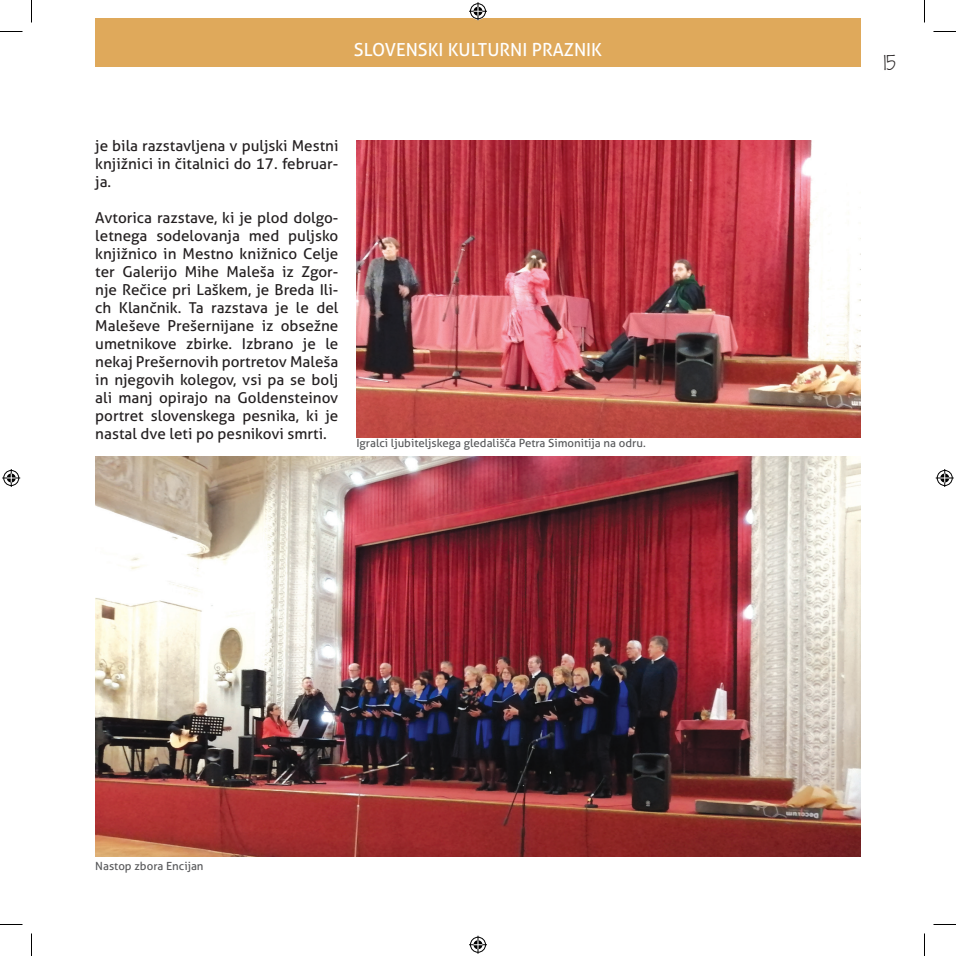
<style>
.page{position:relative;width:956px;height:956px;background:#fff}
.page>*{position:absolute;margin:0;border:0;box-sizing:border-box;transform-origin:0 0}
.t1{font:18px "Aller";color:#fff}
.t2{font:18px "KG When Oceans Rise";color:#231f20}
.t3{font:15px/18px "Aller";color:#231f20;text-align:justify}
.t4{font:11.25px "Aller";color:#57585a}
</style>
<div class="page">
<div style="left:95px;top:19px;width:766px;height:48px;background:#dfa95b"></div>
<img style="left:356px;top:140px;width:505px;height:298px">
<img style="left:95px;top:457px;width:766px;height:399px">
<svg style="left:0;top:31px;width:22px;height:1px"></svg>
<svg style="left:933px;top:31px;width:23px;height:1px"></svg>
<svg style="left:0;top:924px;width:22px;height:1px"></svg>
<svg style="left:933px;top:924px;width:23px;height:1px"></svg>
<svg style="left:31px;top:0;width:1px;height:23px"></svg>
<svg style="left:31px;top:933px;width:1px;height:23px"></svg>
<svg style="left:924px;top:0;width:1px;height:23px"></svg>
<svg style="left:924px;top:933px;width:1px;height:23px"></svg>
<svg style="left:469px;top:2px;width:18px;height:18px"></svg>
<svg style="left:469px;top:936px;width:18px;height:18px"></svg>
<svg style="left:2px;top:469px;width:18px;height:18px"></svg>
<svg style="left:936px;top:469px;width:18px;height:18px"></svg>
<p class="t1" style="left:354px;top:38px;width:250px">SLOVENSKI KULTURNI PRAZNIK</p>
<p class="t3" style="left:95px;top:137px;width:245px">je bila razstavljena v puljski Mestni knjižnici in čitalnici do 17. februar&shy;ja.</p>
<p class="t3" style="left:95px;top:209px;width:245px">Avtorica razstave, ki je plod dolgo&shy;letnega sodelovanja med puljsko knjižnico in Mestno knižnico Celje ter Galerijo Mihe Maleša iz Zgor&shy;nje Rečice pri Laškem, je Breda Ili&shy;ch Klančnik. Ta razstava je le del Maleševe Prešernijane iz obsežne umetnikove zbirke. Izbrano je le nekaj Prešernovih portretov Maleša in njegovih kolegov, vsi pa se bolj ali manj opirajo na Goldensteinov portret slovenskega pesnika, ki je nastal dve leti po pesnikovi smrti.</p>
<p class="t4" style="left:356px;top:437px;width:291px">Igralci ljubiteljskega gledališča Petra Simonitija na odru.</p>
<p class="t4" style="left:95px;top:859px;width:110px">Nastop zbora Encijan</p>
<p class="t2" style="left:884px;top:53px;width:13px">15</p>
</div>
